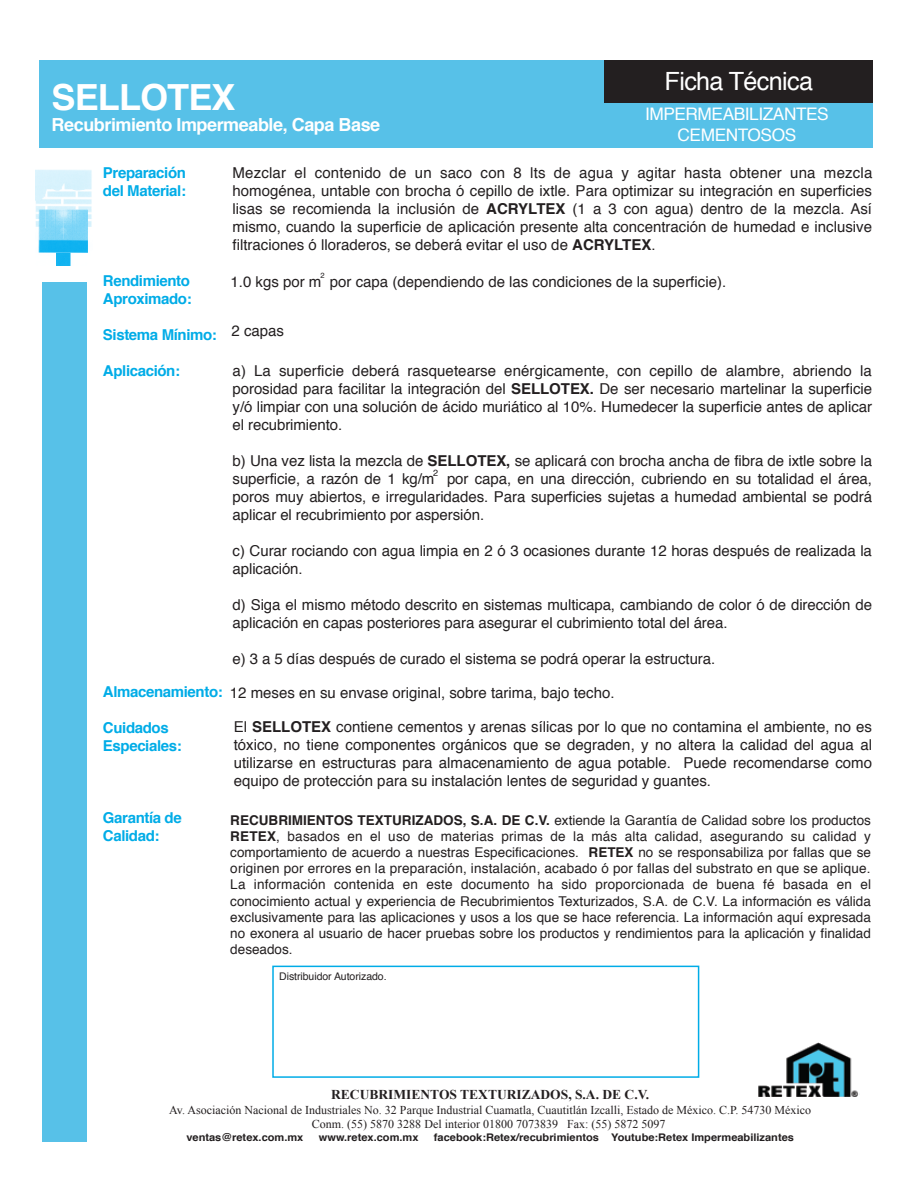
<style>
.page{position:relative;width:915px;height:1191px;background:#fff}
.page>*{position:absolute;margin:0;border:0;box-sizing:border-box;transform-origin:0 0}
.t1{font:700 36px "Helvetica";letter-spacing:-.025em;color:#fff}
.t2{font:25.05px "Helvetica";letter-spacing:-.025em;color:#fff}
.t3{font:700 18px "Helvetica";letter-spacing:-.025em;color:#fff}
.t4{font:17.25px/20.7px "Helvetica";letter-spacing:-.025em;color:#fff;text-align:center}
.t5{font:15px/18px "Helvetica";letter-spacing:-.005em;color:#231f20;text-align:justify}
.t6{font:700 15px/18px "Helvetica";letter-spacing:-.025em;color:#00ace7}
.t7{font:13.5px/16.2px "Helvetica";color:#231f20;text-align:justify}
.t8{font:700 13.5px "Times New Roman";color:#231f20}
.t9{font:12px/14.4px "Times New Roman";color:#231f20;text-align:center}
.t10{font:700 10.5px "Helvetica";color:#231f20;scale:1.05 1}
.t11{font:10.5px "Helvetica";letter-spacing:-.005em;color:#231f20}
.t12{font:9px "Helvetica";color:#231f20}
.t13{font:7.5px "Helvetica";color:#231f20}
.s1{font-weight:700}
</style>
<div class="page">
<div style="left:40px;top:60px;width:832px;height:87px;background:#57c1e8"></div>
<div style="left:604px;top:60px;width:268px;height:43px;background:#231f20"></div>
<img style="left:758px;top:1042px;width:100px;height:54px">
<div style="left:42px;top:282px;width:44px;height:859px;background:#57c1e8"></div>
<img style="left:35px;top:170px;width:57px;height:95px">
<div style="left:272px;top:965px;width:427px;height:112px;border:2px solid #00ace7"></div>
<h1 class="t1" style="left:52px;top:68px;width:185px">SELLOTEX</h1>
<p class="t3" style="left:52px;top:111px;width:330px">Recubrimiento Impermeable, Capa Base</p>
<h2 class="t2" style="left:664px;top:62px;width:150px">Ficha Técnica</h2>
<p class="t4" style="left:644px;top:104px;width:185px">IMPERMEABILIZANTES<br>CEMENTOSOS</p>
<p class="t6" style="left:103px;top:164px;width:85px">Preparación del Material:</p>
<p class="t6" style="left:103px;top:272px;width:90px">Rendimiento<br>Aproximado:</p>
<p class="t6" style="left:103px;top:326px;width:115px">Sistema Mínimo:</p>
<p class="t6" style="left:103px;top:362px;width:79px">Aplicación:</p>
<p class="t6" style="left:103px;top:683px;width:121px">Almacenamiento:</p>
<p class="t6" style="left:103px;top:719px;width:80px">Cuidados<br>Especiales:</p>
<p class="t6" style="left:103px;top:809px;width:80px">Garantía de<br>Calidad:</p>
<p class="t5" style="left:232px;top:164px;width:641px">Mezclar el contenido de un saco con 8 lts de agua y agitar hasta obtener una mezcla homogénea, untable con brocha ó cepillo de ixtle. Para optimizar su integración en superficies lisas se recomienda la inclusión de <span class="s1">ACRYLTEX</span> (1 a 3 con agua) dentro de la mezcla. Así mismo, cuando la superficie de aplicación presente alta concentración de humedad e inclusive filtraciones ó lloraderos, se deberá evitar el uso de <span class="s1">ACRYLTEX</span>.</p>
<p class="t13" style="left:320px;top:270px;width:6px">2</p>
<p class="t5" style="left:230px;top:273px;width:497px">1.0 kgs por m por capa (dependiendo de las condiciones de la superficie).</p>
<p class="t5" style="left:231px;top:322px;width:54px">2 capas</p>
<p class="t5" style="left:232px;top:362px;width:640px">a) La superficie deberá rasquetearse enérgicamente, con cepillo de alambre, abriendo la porosidad para facilitar la integración del <span class="s1">SELLOTEX.</span> De ser necesario martelinar la superficie y/ó limpiar con una solución de ácido muriático al 10%. Humedecer la superficie antes de aplicar el recubrimiento.</p>
<p class="t5" style="left:232px;top:452px;width:640px">b) Una vez lista la mezcla de <span class="s1">SELLOTEX,</span> se aplicará con brocha ancha de fibra de ixtle sobre la superficie, a razón de 1 kg/m por capa, en una dirección, cubriendo en su totalidad el área, poros muy abiertos, e irregularidades. Para superficies sujetas a humedad ambiental se podrá aplicar el recubrimiento por aspersión.</p>
<p class="t5" style="left:232px;top:542px;width:640px">c) Curar rociando con agua limpia en 2 ó 3 ocasiones durante 12 horas después de realizada la aplicación.</p>
<p class="t5" style="left:232px;top:596px;width:640px">d) Siga el mismo método descrito en sistemas multicapa, cambiando de color ó de dirección de aplicación en capas posteriores para asegurar el cubrimiento total del área.</p>
<p class="t5" style="left:232px;top:650px;width:484px">e) 3 a 5 días después de curado el sistema se podrá operar la estructura.</p>
<p class="t5" style="left:230px;top:684px;width:386px">12 meses en su envase original, sobre tarima, bajo techo.</p>
<p class="t5" style="left:234px;top:718px;width:639px">El <span class="s1">SELLOTEX</span> contiene cementos y arenas sílicas por lo que no contamina el ambiente, no es tóxico, no tiene componentes orgánicos que se degraden, y no altera la calidad del agua al utilizarse en estructuras para almacenamiento de agua potable. Puede recomendarse como equipo de protección para su instalación lentes de seguridad y guantes.</p>
<p class="t7" style="left:230px;top:812px;width:642px"><span class="s1">RECUBRIMIENTOS TEXTURIZADOS, S.A. DE C.V.</span> extiende la Garantía de Calidad sobre los productos <span class="s1">RETEX</span>, basados en el uso de materias primas de la más alta calidad, asegurando su calidad y comportamiento de acuerdo a nuestras Especificaciones. <span class="s1">RETEX</span> no se responsabiliza por fallas que se originen por errores en la preparación, instalación, acabado ó por fallas del substrato en que se aplique.<br>La información contenida en este documento ha sido proporcionada de buena fé basada en el conocimiento actual y experiencia de Recubrimientos Texturizados, S.A. de C.V. La información es válida exclusivamente para las aplicaciones y usos a los que se hace referencia. La información aquí expresada no exonera al usuario de hacer pruebas sobre los productos y rendimientos para la aplicación y finalidad deseados.</p>
<p class="t12" style="left:433px;top:465px;width:7px">2</p>
<p class="t11" style="left:279px;top:968px;width:109px">Distribuidor Autorizado.</p>
<p class="t8" style="left:331px;top:1085px;width:319px">RECUBRIMIENTOS TEXTURIZADOS, S.A. DE C.V.</p>
<p class="t9" style="left:169px;top:1102px;width:643px">Av. Asociación Nacional de Industriales No. 32 Parque Industrial Cuamatla, Cuautitlán Izcalli, Estado de México. C.P. 54730 México<br>Conm. (55) 5870 3288 Del interior 01800 7073839 Fax: (55) 5872 5097</p>
<p class="t10" style="left:186px;top:1128px;width:113px">ventas@retex.com.mx</p>
<p class="t10" style="left:319px;top:1128px;width:96px">www.retex.com.mx</p>
<p class="t10" style="left:434px;top:1128px;width:344px">facebook:Retex/recubrimientos Youtube:Retex Impermeabilizantes</p>
</div>
